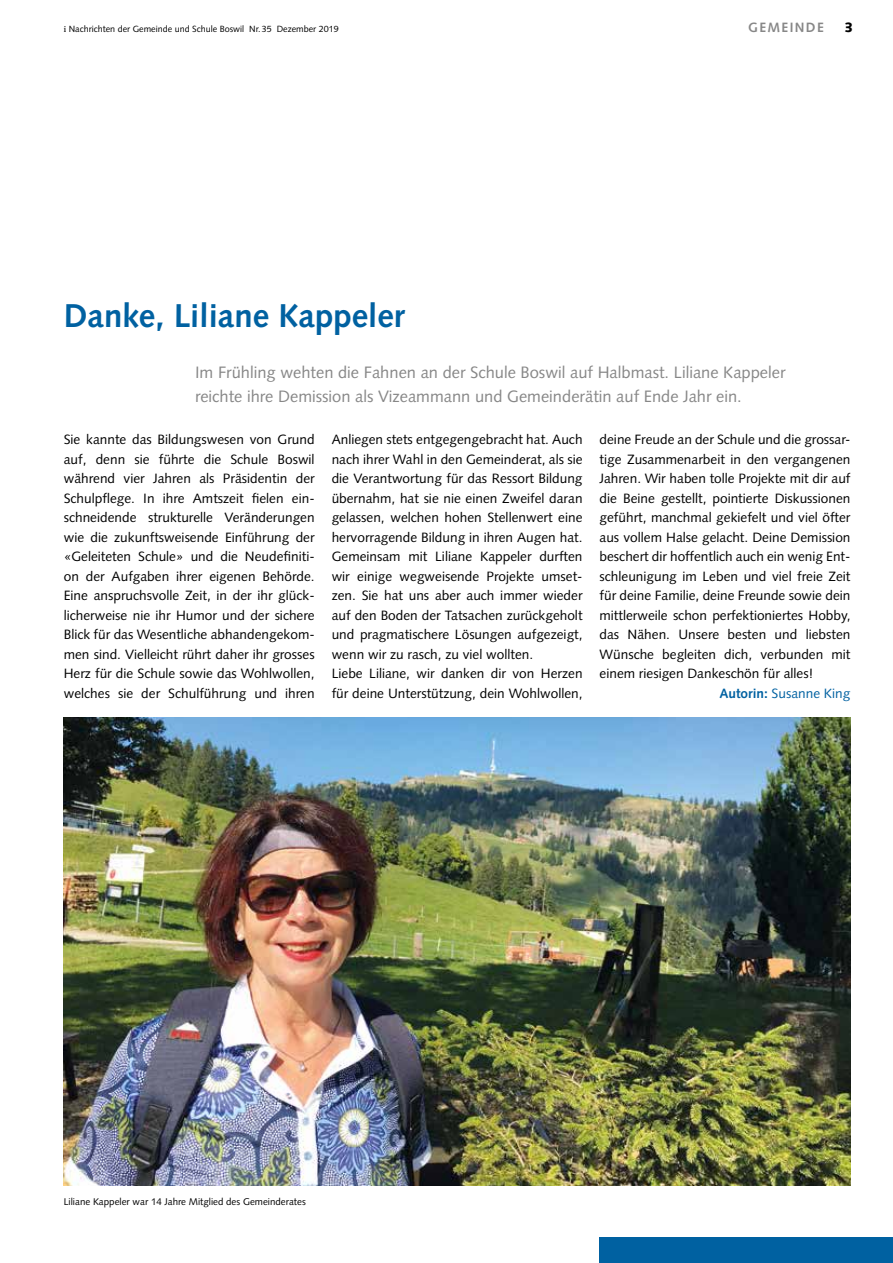
<style>
.page{position:relative;width:893px;height:1263px;background:#fff}
.page>*{position:absolute;margin:0;border:0;box-sizing:border-box;transform-origin:0 0}
.t1{font:700 33px "Syntax";color:#0061a1}
.t2{font:16.5px/24px "Syntax";color:#878787}
.t3{font:13.5px/19.5px "Syntax";color:#000;text-align:justify}
.t4{font:13.5px "Syntax";color:#0061a1}
.t5{font:700 13.5px "Syntax";letter-spacing:.1em;color:#878787}
.t6{font:900 13.5px "Syntax";color:#000}
.t7{font:9.75px "Syntax";color:#000}
.t8{font:9px "Syntax";color:#000}
.s1{font-family:"Utopia Std"}
.s2{font-weight:700}
</style>
<div class="page">
<div style="left:600px;top:1237px;width:293px;height:26px;background:#0061a1"></div>
<img style="left:64px;top:717px;width:786px;height:468px">
<p class="t8" style="left:64px;top:24px;width:276px"><span class="s1">i</span> Nachrichten der Gemeinde und Schule Boswil Nr.35 Dezember 2019</p>
<p class="t5" style="left:748px;top:20px;width:77px">GEMEINDE</p>
<p class="t6" style="left:844px;top:20px;width:10px">3</p>
<h1 class="t1" style="left:64px;top:297px;width:343px">Danke, Liliane Kappeler</h1>
<p class="t2" style="left:195px;top:361px;width:592px">Im Frühling wehten die Fahnen an der Schule Boswil auf Halbmast. Liliane Kappeler reichte ihre Demission als Vizeammann und Gemeinderätin auf Ende Jahr ein.</p>
<p class="t3" style="left:600px;top:430px;width:252px">deine Freude an der Schule und die grossar-</p>
<p class="t3" style="left:600px;top:449px;width:252px">tige Zusammenarbeit in den vergangenen</p>
<p class="t3" style="left:600px;top:469px;width:252px">Jahren. Wir haben tolle Projekte mit dir auf</p>
<p class="t3" style="left:600px;top:488px;width:252px">die Beine gestellt, pointierte Diskussionen</p>
<p class="t3" style="left:600px;top:508px;width:252px">geführt, manchmal gekiefelt und viel öfter</p>
<p class="t3" style="left:600px;top:527px;width:252px">aus vollem Halse gelacht. Deine Demission</p>
<p class="t3" style="left:600px;top:547px;width:252px">beschert dir hoffentlich auch ein wenig Ent-</p>
<p class="t3" style="left:600px;top:566px;width:252px">schleunigung im Leben und viel freie Zeit</p>
<p class="t3" style="left:600px;top:586px;width:252px">für deine Familie, deine Freunde sowie dein</p>
<p class="t3" style="left:600px;top:605px;width:252px">mittlerweile schon perfektioniertes Hobby,</p>
<p class="t3" style="left:600px;top:625px;width:252px">das Nähen. Unsere besten und liebsten</p>
<p class="t3" style="left:600px;top:644px;width:252px">Wünsche begleiten dich, verbunden mit</p>
<p class="t3" style="left:600px;top:664px;width:215px">einem riesigen Dankeschön für alles!</p>
<p class="t4" style="left:719px;top:685px;width:133px"><span class="s2">Autorin:</span> Susanne King</p>
<p class="t3" style="left:64px;top:430px;width:252px">Sie kannte das Bildungswesen von Grund auf, denn sie führte die Schule Boswil während vier Jahren als Präsidentin der Schulpflege. In ihre Amtszeit fielen ein&shy;schneidende strukturelle Veränderungen wie die zukunftsweisende Einführung der «Geleiteten Schule» und die Neudefiniti&shy;on der Aufgaben ihrer eigenen Behörde.<br>Eine anspruchsvolle Zeit, in der ihr glück&shy;licherweise nie ihr Humor und der sichere Blick für das Wesentliche abhandengekom&shy;men sind. Vielleicht rührt daher ihr grosses Herz für die Schule sowie das Wohlwollen, welches sie der Schulführung und ihren</p>
<p class="t3" style="left:332px;top:430px;width:252px;text-align:left">Anliegen stets entgegengebracht hat. Auch nach ihrer Wahl in den Gemeinderat, als sie die Verantwortung für das Ressort Bildung übernahm, hat sie nie einen Zweifel daran gelassen, welchen hohen Stellenwert eine hervorragende Bildung in ihren Augen hat.<br>Gemeinsam mit Liliane Kappeler durften wir einige wegweisende Projekte umset&shy;zen. Sie hat uns aber auch immer wieder auf den Boden der Tatsachen zurückgeholt und pragmatischere Lösungen aufgezeigt, wenn wir zu rasch, zu viel wollten.<br>Liebe Liliane, wir danken dir von Herzen für deine Unterstützung, dein Wohlwollen,</p>
<p class="t7" style="left:64px;top:1195px;width:244px">Liliane Kappeler war 14 Jahre Mitglied des Gemeinderates</p>
</div>
